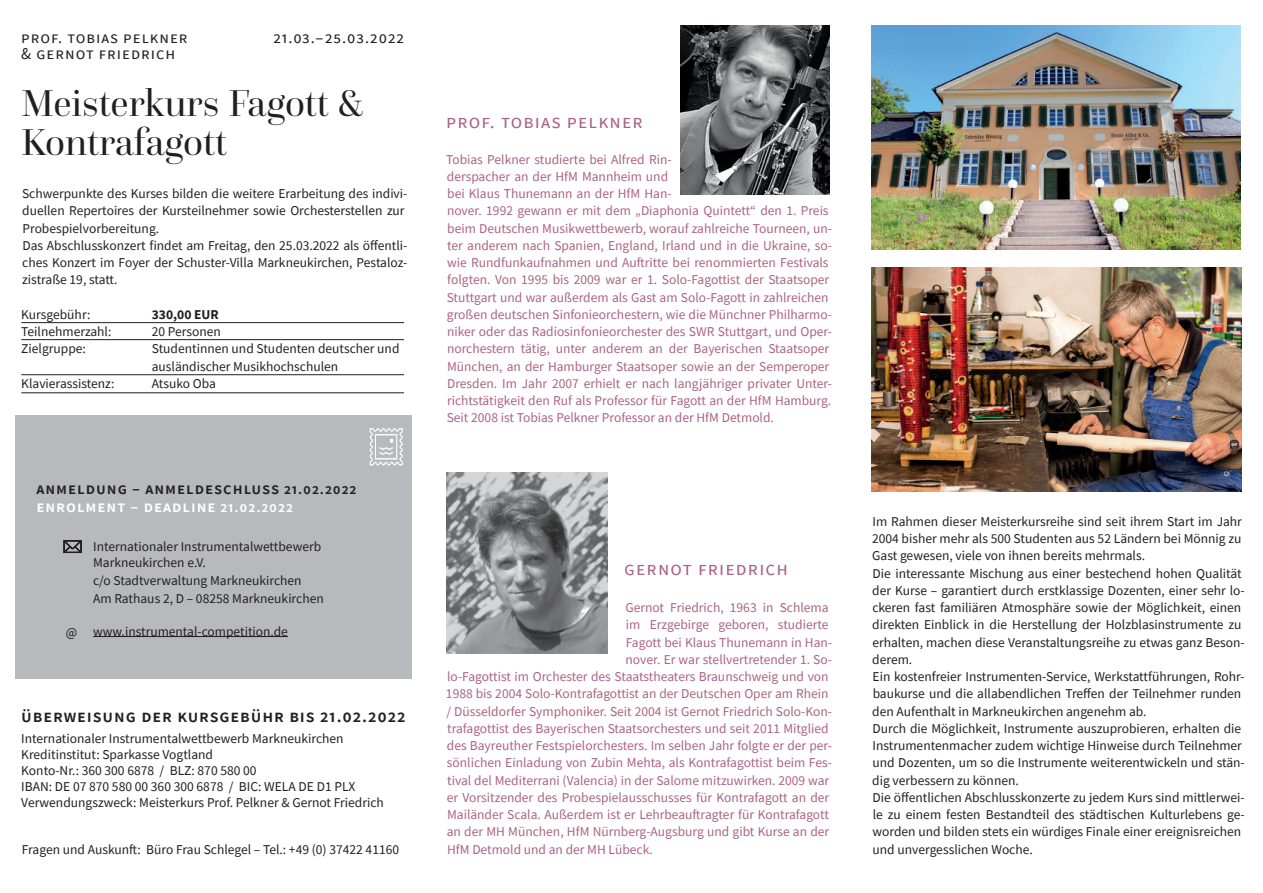
<style>
.page{position:relative;width:1263px;height:893px;background:#fff}
.page>*{position:absolute;margin:0;border:0;box-sizing:border-box;transform-origin:0 0}
.t1{font:39px/39px "Questa Grande";color:#231f20}
.t2{font:19.5px "Source Sans Pro";color:#aa6285}
.t3{font:600 18px "Source Sans Pro";letter-spacing:.05em;color:#231f20}
.t4{font:600 16.5px/18px "Source Sans Pro";letter-spacing:.06em;color:#231f20}
.t5{font:16.5px "Source Sans Pro";letter-spacing:.06em;color:#231f20}
.t6{font:13.5px/17.2px "Source Sans Pro";color:#231f20}
.t7{font:13.5px/17.2px "Source Sans Pro";color:#aa6285}
.t8{font:700 13.5px "Source Sans Pro";color:#231f20}
.s1{font-size:15px}
.s2{color:#fff}
.s3{font-size:15px;color:#fff}
</style>
<div class="page">
<hr style="left:21px;top:322px;width:383px;height:1px;background:#231f20">
<hr style="left:21px;top:374px;width:383px;height:1px;background:#231f20">
<hr style="left:21px;top:393px;width:383px;height:1px;background:#231f20">
<hr style="left:21px;top:339px;width:383px;height:1px;background:#231f20">
<img style="left:872px;top:26px;width:369px;height:224px">
<img style="left:872px;top:267px;width:370px;height:224px">
<div style="left:15px;top:415px;width:396px;height:263px;background:#b8b9bc"></div>
<svg style="left:63px;top:540px;width:19px;height:13px"></svg>
<hr style="left:93px;top:636px;width:195px;height:1px;background:#231f20">
<svg style="left:369px;top:428px;width:34px;height:38px"></svg>
<img style="left:680px;top:26px;width:149px;height:168px">
<img style="left:446px;top:472px;width:161px;height:182px">
<p class="t5" style="left:21px;top:27px;width:168px">prof. tobias pelkner</p>
<p class="t5" style="left:274px;top:27px;width:132px">21.03.–25.03.2022</p>
<p class="t5" style="left:21px;top:43px;width:155px">&amp; gernot friedrich</p>
<h1 class="t1" style="left:21px;top:84px;width:344px">Meisterkurs Fagott &amp;<br>Kontrafagott</h1>
<p class="t6" style="left:22px;top:185px;width:387px">Schwerpunkte des Kurses bilden die weitere Erarbeitung des indivi&shy;duellen Repertoires der Kursteilnehmer sowie Orchesterstellen zur Probespielvorbereitung.<br>Das Abschlusskonzert findet am Freitag, den 25.03.2022 als öffentli&shy;ches Konzert im Foyer der Schuster-Villa Markneukirchen, Pestaloz&shy;zistraße 19, statt.</p>
<p class="t6" style="left:21px;top:306px;width:92px">Kursgebühr:<br>Teilnehmerzahl:<br>Zielgruppe:</p>
<p class="t6" style="left:21px;top:375px;width:95px">Klavierassistenz:</p>
<p class="t8" style="left:152px;top:305px;width:69px">330,00 EUR</p>
<p class="t6" style="left:152px;top:323px;width:249px">20 Personen<br>Studentinnen und Studenten deutscher und ausländischer Musikhochschulen<br>Atsuko Oba</p>
<p class="t4" style="left:36px;top:479px;width:322px">anmeldung – anmeldeschluss <span class="s1">21.02.2022 </span><span class="s2">enrolment – deadline</span> <span class="s3">21.02.2022</span></p>
<p class="t6" style="left:93px;top:538px;width:230px;line-height:16.2px">Internationaler Instrumentalwettbewerb<br>Markneukirchen e.V.</p>
<p class="t6" style="left:93px;top:572px;width:232px;line-height:18px">c/o Stadtverwaltung Markneukirchen<br>Am Rathaus 2, D – 08258 Markneukirchen</p>
<p class="t6" style="left:66px;top:622px;width:224px">@ www.instrumental-competition.de</p>
<h3 class="t3" style="left:21px;top:704px;width:386px">überweisung der kursgebühr bis 21.02.2022</h3>
<p class="t6" style="left:21px;top:730px;width:364px;line-height:16.2px">Internationaler Instrumentalwettbewerb Markneukirchen Kreditinstitut: Sparkasse Vogtland<br>Konto-Nr.: 360 300 6878 / BLZ: 870 580 00<br>IBAN: DE 07 870 580 00 360 300 6878 / BIC: WELA DE D1 PLX Verwendungszweck: Meisterkurs Prof. Pelkner &amp; Gernot Friedrich</p>
<p class="t6" style="left:22px;top:841px;width:379px">Fragen und Auskunft: Büro Frau Schlegel – Tel.: +49 (0) 37422 41160</p>
<h2 class="t2" style="left:446px;top:109px;width:198px">prof. tobias pelkner</h2>
<p class="t7" style="left:446px;top:150px;width:388px">Tobias Pelkner studierte bei Alfred Rin-<br>derspacher an der HfM Mannheim und<br>bei Klaus Thunemann an der HfM Han-<br>nover. 1992 gewann er mit dem „Diaphonia Quintett“ den 1. Preis beim Deutschen Musikwettbewerb, worauf zahlreiche Tourneen, un&shy;ter anderem nach Spanien, England, Irland und in die Ukraine, so&shy;wie Rundfunkaufnahmen und Auftritte bei renommierten Festivals folgten. Von 1995 bis 2009 war er 1. Solo-Fagottist der Staatsoper Stuttgart und war außerdem als Gast am Solo-Fagott in zahlreichen großen deutschen Sinfonieorchestern, wie die Münchner Philharmo&shy;niker oder das Radiosinfonieorchester des SWR Stuttgart, und Oper&shy;norchestern tätig, unter anderem an der Bayerischen Staatsoper München, an der Hamburger Staatsoper sowie an der Semperoper Dresden. Im Jahr 2007 erhielt er nach langjähriger privater Unter&shy;richtstätigkeit den Ruf als Professor für Fagott an der HfM Hamburg.<br>Seit 2008 ist Tobias Pelkner Professor an der HfM Detmold.</p>
<h2 class="t2" style="left:624px;top:556px;width:165px">gernot friedrich</h2>
<p class="t7" style="left:625px;top:599px;width:205px">Gernot Friedrich, 1963 in Schlema</p>
<p class="t7" style="left:626px;top:616px;width:204px">im Erzgebirge geboren, studierte</p>
<p class="t7" style="left:626px;top:633px;width:208px">Fagott bei Klaus Thunemann in Han-</p>
<p class="t7" style="left:626px;top:651px;width:208px">nover. Er war stellvertretender 1. So-</p>
<p class="t7" style="left:447px;top:668px;width:383px">lo-Fagottist im Orchester des Staatstheaters Braunschweig und von</p>
<p class="t7" style="left:446px;top:685px;width:384px">1988 bis 2004 Solo-Kontrafagottist an der Deutschen Oper am Rhein</p>
<p class="t7" style="left:446px;top:702px;width:387px">/ Düsseldorfer Symphoniker. Seit 2004 ist Gernot Friedrich Solo-Kon-</p>
<p class="t7" style="left:447px;top:720px;width:383px">trafagottist des Bayerischen Staatsorchesters und seit 2011 Mitglied</p>
<p class="t7" style="left:447px;top:737px;width:387px">des Bayreuther Festspielorchesters. Im selben Jahr folgte er der per-</p>
<p class="t7" style="left:447px;top:754px;width:387px">sönlichen Einladung von Zubin Mehta, als Kontrafagottist beim Fes-</p>
<p class="t7" style="left:447px;top:771px;width:384px">tival del Mediterrani (Valencia) in der Salome mitzuwirken. 2009 war</p>
<p class="t7" style="left:447px;top:789px;width:384px">er Vorsitzender des Probespielausschusses für Kontrafagott an der</p>
<p class="t7" style="left:447px;top:806px;width:383px">Mailänder Scala. Außerdem ist er Lehrbeauftragter für Kontrafagott</p>
<p class="t7" style="left:447px;top:823px;width:384px">an der MH München, HfM Nürnberg-Augsburg und gibt Kurse an der</p>
<p class="t7" style="left:447px;top:840px;width:207px">HfM Detmold und an der MH Lübeck.</p>
<p class="t6" style="left:872px;top:513px;width:374px">Im Rahmen dieser Meisterkursreihe sind seit ihrem Start im Jahr 2004 bisher mehr als 500 Studenten aus 52 Ländern bei Mönnig zu Gast gewesen, viele von ihnen bereits mehrmals.<br>Die interessante Mischung aus einer bestechend hohen Qualität der Kurse – garantiert durch erstklassige Dozenten, einer sehr lo&shy;ckeren fast familiären Atmosphäre sowie der Möglichkeit, einen direkten Einblick in die Herstellung der Holzblasinstrumente zu erhalten, machen diese Veranstaltungsreihe zu etwas ganz Beson&shy;derem.<br>Ein kostenfreier Instrumenten-Service, Werkstattführungen, Rohr&shy;baukurse und die allabendlichen Treffen der Teilnehmer runden den Aufenthalt in Markneukirchen angenehm ab.<br>Durch die Möglichkeit, Instrumente auszuprobieren, erhalten die Instrumentenmacher zudem wichtige Hinweise durch Teilnehmer und Dozenten, um so die Instrumente weiterentwickeln und stän&shy;dig verbessern zu können.<br>Die öffentlichen Abschlusskonzerte zu jedem Kurs sind mittlerwei&shy;le zu einem festen Bestandteil des städtischen Kulturlebens ge&shy;worden und bilden stets ein würdiges Finale einer ereignisreichen und unvergesslichen Woche.</p>
</div>
